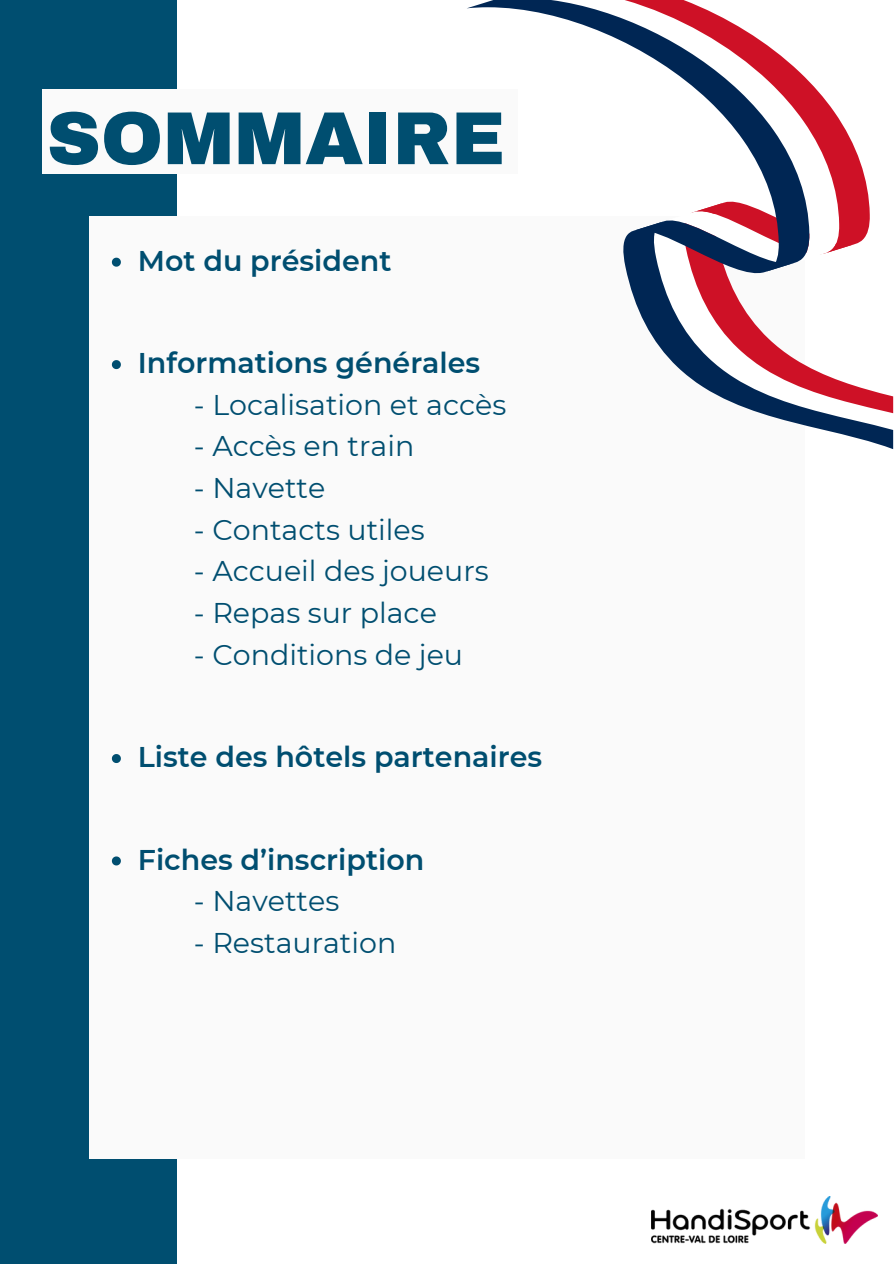
<style>
.page{position:relative;width:894px;height:1264px;background:#fff}
.page>*{position:absolute;margin:0;border:0;box-sizing:border-box;transform-origin:0 0}
.t1{font:900 75px "Archivo";color:#004e70}
.t2{font:28.5px "Montserrat";color:#004e70}
.t3{font:600 28.5px "Montserrat";color:#004e70}
</style>
<div class="page">
<img style="left:651px;top:1196px;width:226px;height:47px">
<div style="left:0;top:0;width:176px;height:1263px;background:#004e70"></div>
<div style="left:89px;top:216px;width:715px;height:942px;background:#fafafa"></div>
<svg style="left:626px;top:272px;width:266px;height:177px"></svg>
<svg style="left:633px;top:203px;width:259px;height:210px"></svg>
<svg style="left:467px;top:0;width:342px;height:272px"></svg>
<svg style="left:624px;top:0;width:245px;height:253px"></svg>
<svg style="left:112px;top:258px;width:9px;height:9px"></svg>
<svg style="left:112px;top:360px;width:9px;height:9px"></svg>
<svg style="left:112px;top:754px;width:9px;height:9px"></svg>
<svg style="left:112px;top:856px;width:9px;height:9px"></svg>
<div style="left:42px;top:89px;width:475px;height:84px;background:#fafafa"></div>
<p class="t1" style="left:47px;top:98px;width:460px">SOMMAIRE</p>
<p class="t3" style="left:138px;top:243px;width:255px">Mot du président</p>
<p class="t3" style="left:138px;top:346px;width:344px">Informations générales</p>
<p class="t2" style="left:194px;top:387px;width:314px">- Localisation et accès</p>
<p class="t2" style="left:194px;top:429px;width:222px">- Accès en train</p>
<p class="t2" style="left:194px;top:470px;width:133px">- Navette</p>
<p class="t2" style="left:194px;top:512px;width:232px">- Contacts utiles</p>
<p class="t2" style="left:194px;top:554px;width:296px">- Accueil des joueurs</p>
<p class="t2" style="left:194px;top:595px;width:244px">- Repas sur place</p>
<p class="t2" style="left:194px;top:637px;width:270px">- Conditions de jeu</p>
<h2 class="t3" style="left:138px;top:739px;width:405px">Liste des hôtels partenaires</h2>
<h1 class="t3" style="left:138px;top:842px;width:288px">Fiches d’inscription</h1>
<h2 class="t2" style="left:194px;top:883px;width:147px">- Navettes</h2>
<h2 class="t2" style="left:194px;top:925px;width:204px">- Restauration</h2>
</div>
